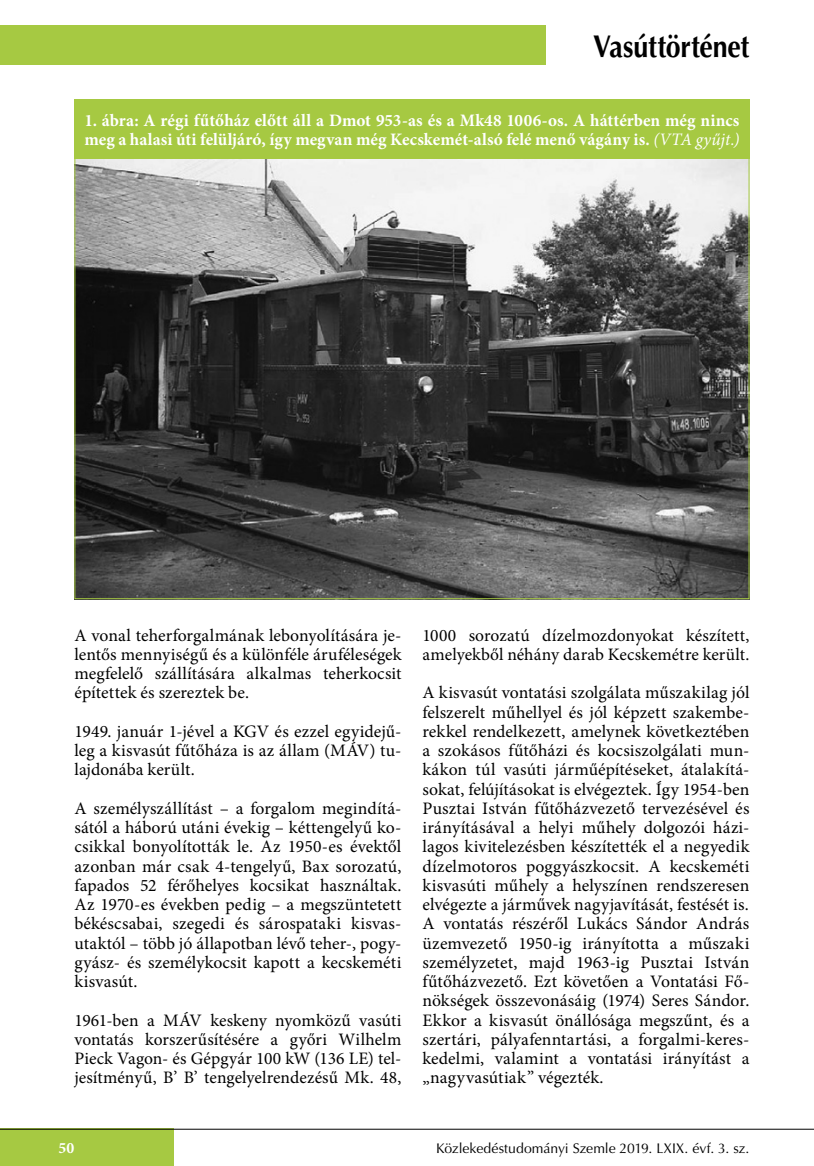
<style>
.page{position:relative;width:814px;height:1166px;background:#fff}
.page>*{position:absolute;margin:0;border:0;box-sizing:border-box;transform-origin:0 0}
.t1{font:700 31.5px "Optima CE";letter-spacing:-.005em;color:#000;scale:.85 1}
.t2{font:17.5px/19.2px "Minion Pro";letter-spacing:.005em;color:#000;text-align:justify}
.t3{font:700 17.5px/19.2px "Minion Pro";letter-spacing:.005em;color:#fff}
.t4{font:700 15.75px "Minion Pro";color:#fff}
.t5{font:14px "Optima CE";letter-spacing:-.005em;color:#000}
.s1{font-weight:400;font-style:italic}
</style>
<div class="page">
<div style="left:0;top:25px;width:546px;height:39px;background:#a6c942"></div>
<div style="left:0;top:1129px;width:174px;height:37px;background:#a6c942"></div>
<hr style="left:0;top:1129px;width:814px;height:1px;background:#000">
<img style="left:76px;top:159px;width:671px;height:438px">
<div style="left:74px;top:99px;width:675px;height:60px;background:#a6c942"></div>
<h1 class="t1" style="left:593px;top:26px;width:185px">Vasúttörténet</h1>
<p class="t3" style="left:84px;top:110px;width:656px">1. ábra: A régi fűtőház előtt áll a Dmot 953-as és a Mk48 1006-os. A háttérben még nincs meg a halasi úti felüljáró, így megvan még Kecskemét-alsó felé menő vágány is. <span class="s1">(VTA gyűjt.)</span></p>
<p class="t2" style="left:74px;top:625px;width:328px">A vonal teherforgalmának lebonyolítására je&shy;lentős mennyiségű és a különféle áruféleségek megfelelő szállítására alkalmas teherkocsit építettek és szereztek be.</p>
<p class="t2" style="left:74px;top:722px;width:328px">1949. január 1-jével a KGV és ezzel egyidejű&shy;leg a kisvasút fűtőháza is az állam (MÁV) tu&shy;lajdonába került.</p>
<p class="t2" style="left:74px;top:799px;width:328px">A személyszállítást – a forgalom megindítá&shy;sától a háború utáni évekig – kéttengelyű ko&shy;csikkal bonyolították le. Az 1950-es évektől azonban már csak 4-tengelyű, Bax sorozatú, fapados 52 férőhelyes kocsikat használtak.<br>Az 1970-es években pedig – a megszüntetett békéscsabai, szegedi és sárospataki kisvas&shy;utaktól – több jó állapotban lévő teher-, pog - gyász- és személykocsit kapott a kecskeméti kisvasút.</p>
<p class="t2" style="left:74px;top:1010px;width:328px">1961-ben a MÁV keskeny nyomközű vasúti vontatás korszerűsítésére a győri Wilhelm Pieck Vagon- és Gépgyár 100 kW (136 LE) tel&shy;jesítményű, B’ B’ tengelyelrendezésű Mk. 48,</p>
<p class="t2" style="left:422px;top:625px;width:328px">1000 sorozatú dízelmozdonyokat készített, amelyekből néhány darab Kecskemétre került.</p>
<p class="t2" style="left:422px;top:683px;width:328px">A kisvasút vontatási szolgálata műszakilag jól felszerelt műhellyel és jól képzett szakembe&shy;rekkel rendelkezett, amelynek következtében a szokásos fűtőházi és kocsiszolgálati mun&shy;kákon túl vasúti járműépítéseket, átalakítá&shy;sokat, felújításokat is elvégeztek. Így 1954-ben Pusztai István fűtőházvezető tervezésével és irányításával a helyi műhely dolgozói házi&shy;lagos kivitelezésben készítették el a negyedik dízelmotoros poggyászkocsit. A kecskeméti kisvasúti műhely a helyszínen rendszeresen elvégezte a járművek nagyjavítását, festését is.<br>A vontatás részéről Lukács Sándor András üzemvezető 1950-ig irányította a műszaki személyzetet, majd 1963-ig Pusztai István fűtőházvezető. Ezt követően a Vontatási Fő&shy;nökségek összevonásáig (1974) Seres Sándor.<br>Ekkor a kisvasút önállósága megszűnt, és a szertári, pályafenntartási, a forgalmi-keres&shy;kedelmi, valamint a vontatási irányítást a „nagyvasútiak” végezték.</p>
<p class="t4" style="left:58px;top:1137px;width:18px">50</p>
<p class="t5" style="left:436px;top:1139px;width:315px">Közlekedéstudományi Szemle 2019. LXIX. évf. 3. sz.</p>
</div>
